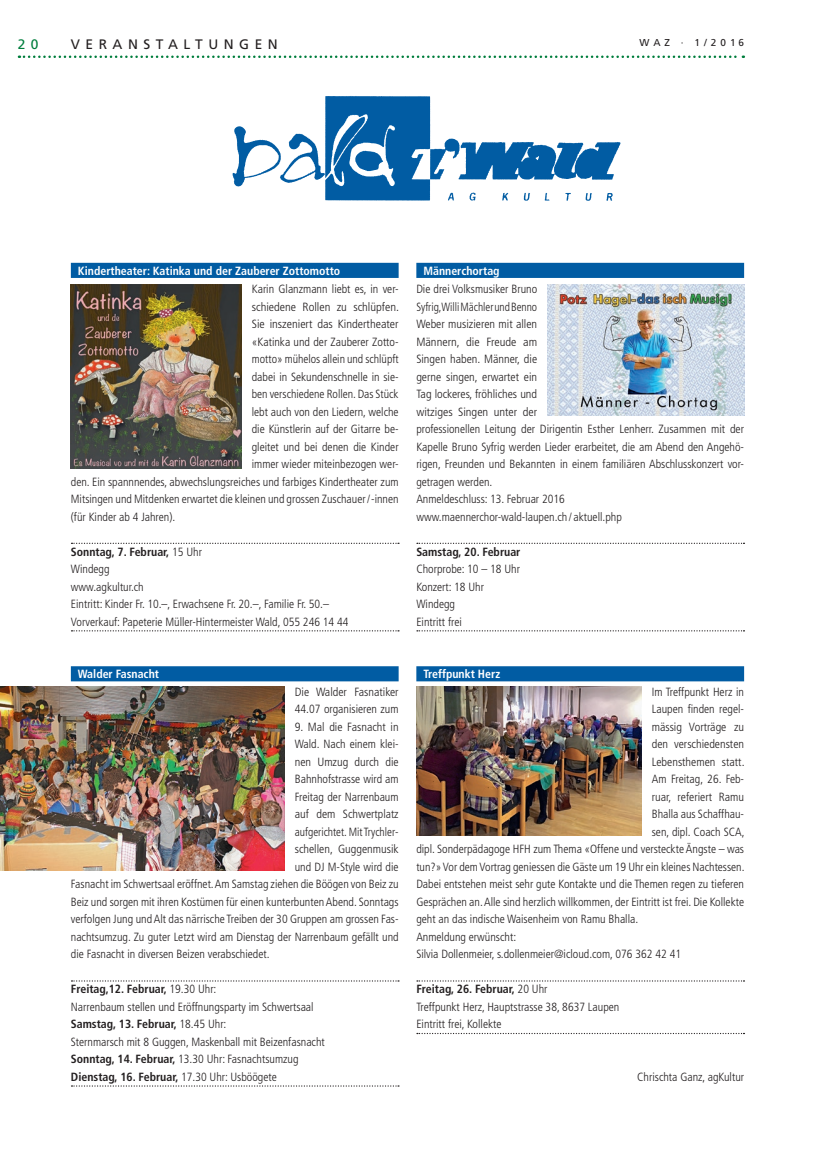
<style>
.page{position:relative;width:815px;height:1152px;background:#fff}
.page>*{position:absolute;margin:0;border:0;box-sizing:border-box;transform-origin:0 0}
.t1{font:13.75px "Frutiger LT Std";letter-spacing:.4em;color:#231f20}
.t2{font:13.75px "Frutiger LT Std";color:#007e3d}
.t3{font:300 condensed 11.88px/17.5px "Frutiger LT Std";color:#231f20}
.t4{font:700 condensed 11.88px "Frutiger LT Std";color:#fff}
.t5{font:300 condensed 11.88px "Frutiger LT Std";color:#231f20;scale:1.04 1}
.t6{font:300 condensed 11.88px "Frutiger LT Std";color:#231f20;scale:.96 1}
.t7{font:700 condensed 11.88px "Frutiger LT Std";color:#231f20}
.t8{font:10px "Frutiger LT Std";letter-spacing:.4em;color:#231f20}
.s1{font-weight:700}
</style>
<div class="page">
<svg style="left:19px;top:56px;width:725px;height:2px"></svg>
<img style="left:232px;top:96px;width:389px;height:105px">
<div style="left:71px;top:263px;width:328px;height:15px;background:#015ca3"></div>
<svg style="left:71px;top:543px;width:328px;height:1px"></svg>
<svg style="left:71px;top:630px;width:328px;height:1px"></svg>
<div style="left:71px;top:666px;width:328px;height:15px;background:#015ca3"></div>
<svg style="left:71px;top:980px;width:328px;height:1px"></svg>
<svg style="left:71px;top:1085px;width:328px;height:1px"></svg>
<div style="left:416px;top:263px;width:328px;height:15px;background:#015ca3"></div>
<svg style="left:417px;top:543px;width:327px;height:1px"></svg>
<svg style="left:417px;top:630px;width:327px;height:1px"></svg>
<div style="left:416px;top:666px;width:328px;height:15px;background:#015ca3"></div>
<svg style="left:417px;top:980px;width:327px;height:1px"></svg>
<svg style="left:417px;top:1033px;width:327px;height:1px"></svg>
<img style="left:71px;top:284px;width:170px;height:184px">
<img style="left:0;top:687px;width:284px;height:183px">
<img style="left:548px;top:284px;width:196px;height:131px">
<img style="left:416px;top:687px;width:225px;height:148px">
<p class="t2" style="left:18px;top:36px;width:22px">2 0</p>
<p class="t1" style="left:71px;top:36px;width:208px">VERANSTALTUNGEN</p>
<p class="t8" style="left:640px;top:37px;width:106px">WAZ · 1/2016</p>
<p class="t4" style="left:78px;top:263px;width:264px">Kindertheater: Katinka und der Zauberer Zottomotto</p>
<p class="t3" style="left:252px;top:280px;width:148px">Karin Glanzmann liebt es, in ver-</p>
<p class="t5" style="left:252px;top:300px;width:143px">schiedene Rollen zu schlüpfen.</p>
<p class="t5" style="left:252px;top:317px;width:143px">Sie inszeniert das Kindertheater</p>
<p class="t3" style="left:252px;top:333px;width:148px">«Katinka und der Zauberer Zotto-</p>
<p class="t3" style="left:252px;top:350px;width:148px">motto» mühelos allein und schlüpft</p>
<p class="t3" style="left:252px;top:368px;width:148px">dabei in Sekundenschnelle in sie-</p>
<p class="t3" style="left:252px;top:385px;width:148px">ben verschiedene Rollen. Das Stück</p>
<p class="t3" style="left:252px;top:403px;width:148px">lebt auch von den Liedern, welche</p>
<p class="t3" style="left:252px;top:420px;width:148px">die Künstlerin auf der Gitarre be-</p>
<p class="t3" style="left:252px;top:438px;width:148px">gleitet und bei denen die Kinder</p>
<p class="t3" style="left:252px;top:455px;width:148px">immer wieder miteinbezogen wer-</p>
<p class="t3" style="left:71px;top:473px;width:329px">den. Ein spannnendes, abwechslungsreiches und farbiges Kindertheater zum</p>
<p class="t3" style="left:71px;top:490px;width:329px">Mitsingen und Mitdenken erwartet die kleinen und grossen Zuschauer/-innen</p>
<p class="t3" style="left:71px;top:508px;width:106px">(für Kinder ab 4 Jahren).</p>
<p class="t3" style="left:71px;top:543px;width:279px"><span class="s1">Sonntag, 7. Februar,</span> 15 Uhr<br>Windegg<br>www.agkultur.ch<br>Eintritt: Kinder Fr. 10.–, Erwachsene Fr. 20.–, Familie Fr. 50.– Vorverkauf: Papeterie Müller-Hintermeister Wald, 055 246 14 44</p>
<p class="t4" style="left:78px;top:667px;width:83px">Walder Fasnacht</p>
<p class="t3" style="left:295px;top:683px;width:105px">Die Walder Fasnatiker<br>44.07 organisieren zum</p>
<p class="t3" style="left:295px;top:718px;width:105px">9. Mal die Fasnacht in</p>
<p class="t3" style="left:295px;top:735px;width:105px">Wald. Nach einem klei-</p>
<p class="t3" style="left:295px;top:753px;width:105px">nen Umzug durch die</p>
<p class="t3" style="left:295px;top:770px;width:105px">Bahnhofstrasse wird am</p>
<p class="t3" style="left:295px;top:788px;width:105px">Freitag der Narrenbaum</p>
<p class="t3" style="left:295px;top:805px;width:105px">auf dem Schwertplatz</p>
<p class="t6" style="left:295px;top:825px;width:109px">aufgerichtet. Mit Trychler-</p>
<p class="t3" style="left:295px;top:840px;width:105px">schellen, Guggenmusik</p>
<p class="t3" style="left:295px;top:858px;width:105px">und DJ M-Style wird die</p>
<p class="t3" style="left:71px;top:875px;width:329px">Fasnacht im Schwertsaal eröffnet. Am Samstag ziehen die Böögen von Beiz zu</p>
<p class="t3" style="left:71px;top:893px;width:329px">Beiz und sorgen mit ihren Kostümen für einen kunterbunten Abend. Sonntags</p>
<p class="t3" style="left:71px;top:910px;width:329px">verfolgen Jung und Alt das närrische Treiben der 30 Gruppen am grossen Fas-</p>
<p class="t3" style="left:71px;top:928px;width:329px">nachtsumzug. Zu guter Letzt wird am Dienstag der Narrenbaum gefällt und</p>
<p class="t3" style="left:71px;top:945px;width:200px">die Fasnacht in diversen Beizen verabschiedet.</p>
<p class="t3" style="left:71px;top:980px;width:255px"><span class="s1">Freitag,12. Februar,</span> 19.30 Uhr:<br>Narrenbaum stellen und Eröffnungsparty im Schwertsaal <span class="s1">Samstag, 13. Februar,</span> 18.45 Uhr:<br>Sternmarsch mit 8 Guggen, Maskenball mit Beizenfasnacht <span class="s1">Sonntag, 14. Februar,</span> 13.30 Uhr: Fasnachtsumzug <span class="s1">Dienstag, 16. Februar,</span> 17.30 Uhr: Usböögete</p>
<p class="t4" style="left:423px;top:263px;width:78px">Männerchortag</p>
<p class="t3" style="left:416px;top:280px;width:329px">Die drei Volksmusiker Bruno<br>Syfrig, Willi Mächler und Benno<br>Weber musizieren mit allen<br>Männern, die Freude am<br>Singen haben. Männer, die<br>gerne singen, erwartet ein<br>Tag lockeres, fröhliches und<br>witziges Singen unter der<br>professionellen Leitung der Dirigentin Esther Lenherr. Zusammen mit der Kapelle Bruno Syfrig werden Lieder erarbeitet, die am Abend den Angehö&shy;rigen, Freunden und Bekannten in einem familiären Abschlusskonzert vor&shy;getragen werden.<br>Anmeldeschluss: 13. Februar 2016<br>www.maennerchor-wald-laupen.ch / aktuell.php</p>
<p class="t7" style="left:416px;top:544px;width:106px">Samstag, 20. Februar</p>
<p class="t3" style="left:416px;top:560px;width:105px">Chorprobe: 10 – 18 Uhr<br>Konzert: 18 Uhr<br>Windegg<br>Eintritt frei</p>
<p class="t4" style="left:423px;top:667px;width:78px">Treffpunkt Herz</p>
<p class="t3" style="left:652px;top:683px;width:94px">Im Treffpunkt Herz in</p>
<p class="t3" style="left:652px;top:700px;width:94px">Laupen finden regel-</p>
<p class="t3" style="left:652px;top:718px;width:94px">mässig Vorträge zu</p>
<p class="t3" style="left:652px;top:735px;width:94px">den verschiedensten</p>
<p class="t3" style="left:652px;top:753px;width:94px">Lebensthemen statt.</p>
<p class="t3" style="left:652px;top:770px;width:94px">Am Freitag, 26. Feb-</p>
<p class="t3" style="left:652px;top:788px;width:94px">ruar, referiert Ramu</p>
<p class="t3" style="left:652px;top:805px;width:94px">Bhalla aus Schaffhau-</p>
<p class="t3" style="left:652px;top:823px;width:94px">sen, dipl. Coach SCA,</p>
<p class="t3" style="left:416px;top:840px;width:329px">dipl. Sonderpädagoge HFH zum Thema «Offene und versteckte Ängste – was</p>
<p class="t3" style="left:416px;top:858px;width:330px">tun?» Vor dem Vortrag geniessen die Gäste um 19 Uhr ein kleines Nachtessen.</p>
<p class="t3" style="left:416px;top:875px;width:329px">Dabei entstehen meist sehr gute Kontakte und die Themen regen zu tieferen</p>
<p class="t3" style="left:416px;top:893px;width:329px">Gesprächen an. Alle sind herzlich willkommen, der Eintritt ist frei. Die Kollekte</p>
<p class="t3" style="left:416px;top:910px;width:223px">geht an das indische Waisenheim von Ramu Bhalla.</p>
<p class="t3" style="left:416px;top:928px;width:101px">Anmeldung erwünscht:</p>
<p class="t3" style="left:416px;top:945px;width:266px">Silvia Dollenmeier, s.dollenmeier@icloud.com, 076 362 42 41</p>
<p class="t3" style="left:416px;top:980px;width:205px"><span class="s1">Freitag, 26. Februar,</span> 20 Uhr<br>Treffpunkt Herz, Hauptstrasse 38, 8637 Laupen<br>Eintritt frei, Kollekte</p>
<p class="t3" style="left:637px;top:1068px;width:108px">Chrischta Ganz, agKultur</p>
</div>
